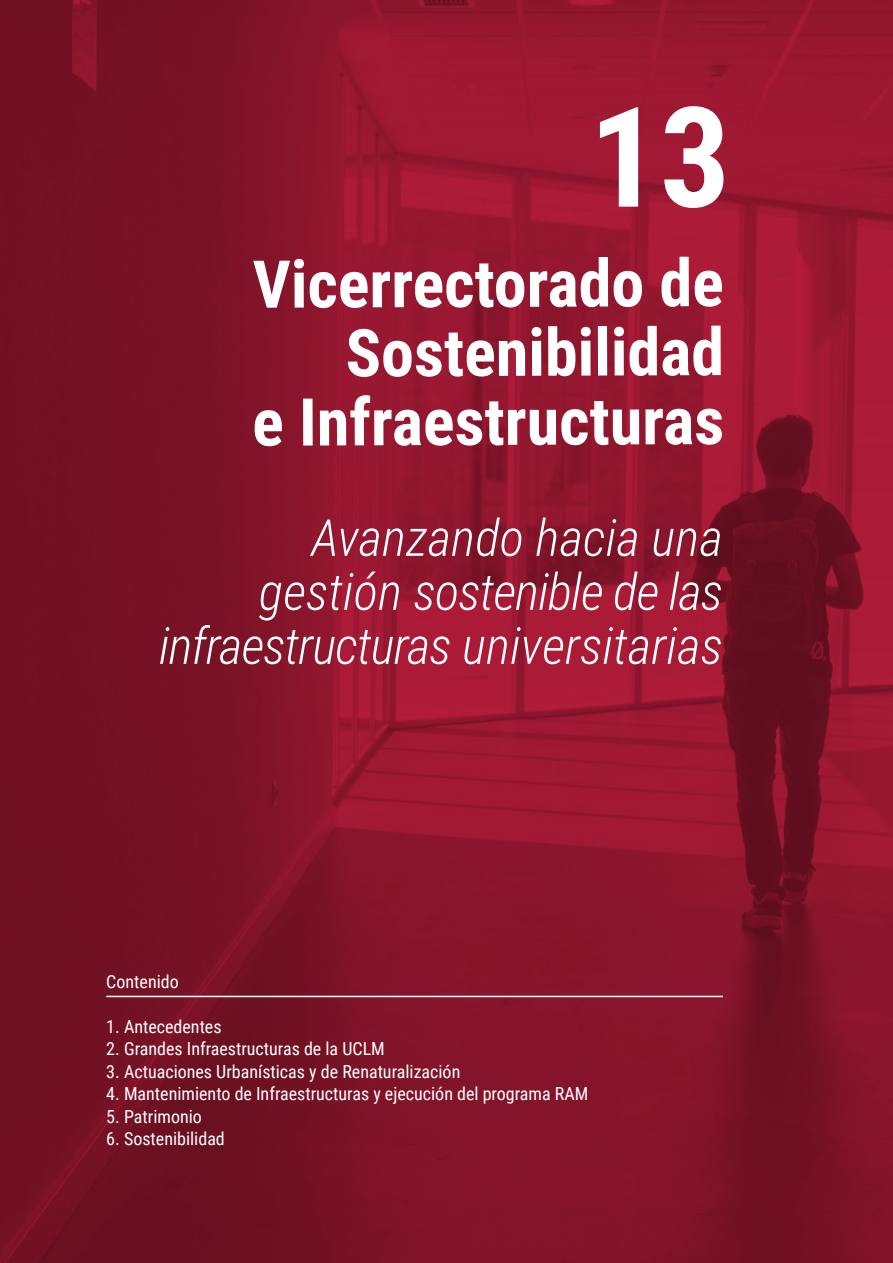
<style>
.page{position:relative;width:893px;height:1263px;background:#fff}
.page>*{position:absolute;margin:0;border:0;box-sizing:border-box;transform-origin:0 0}
.txt_corrido{font:700 139.5px "Roboto Condensed";color:#fff}
.txt_corrido-2{font:700 66px "Roboto Condensed";letter-spacing:-.005em;color:#fff}
.txt_corrido-3{font:italic 300 51px "Roboto Condensed";letter-spacing:-.02em;color:#fff}
.txt_corrido-4{font:italic 300 51px "Roboto Condensed";color:#fff}
.txt_corrido-5{font:18px "Roboto Condensed";color:#fff}
</style>
<div class="page">
<img style="left:0;top:0;width:893px;height:1263px">
<hr style="left:106px;top:996px;width:617px;height:1px;background:#fff">
<p class="txt_corrido" style="left:589px;top:59px;width:143px">13</p>
<p class="txt_corrido-2" style="left:253px;top:237px;width:473px">Vicerrectorado de</p>
<p class="txt_corrido-2" style="left:345px;top:306px;width:380px">Sostenibilidad</p>
<p class="txt_corrido-2" style="left:252px;top:375px;width:474px">e Infraestructuras</p>
<p class="txt_corrido-4" style="left:311px;top:502px;width:413px">Avanzando hacia una</p>
<p class="txt_corrido-3" style="left:259px;top:556px;width:466px">gestión sostenible de las</p>
<p class="txt_corrido-3" style="left:159px;top:610px;width:565px">infraestructuras universitarias</p>
<p class="txt_corrido-5" style="left:106px;top:969px;width:74px">Contenido</p>
<p class="txt_corrido-5" style="left:106px;top:1014px;width:117px">1. Antecedentes</p>
<p class="txt_corrido-5" style="left:106px;top:1036px;width:280px">2. Grandes Infraestructuras de la UCLM</p>
<p class="txt_corrido-5" style="left:106px;top:1059px;width:356px">3. Actuaciones Urbanísticas y de Renaturalización</p>
<p class="txt_corrido-5" style="left:106px;top:1081px;width:484px">4. Mantenimiento de Infraestructuras y ejecución del programa RAM</p>
<p class="txt_corrido-5" style="left:106px;top:1104px;width:97px">5. Patrimonio</p>
<p class="txt_corrido-5" style="left:106px;top:1126px;width:120px">6. Sostenibilidad</p>
</div>
